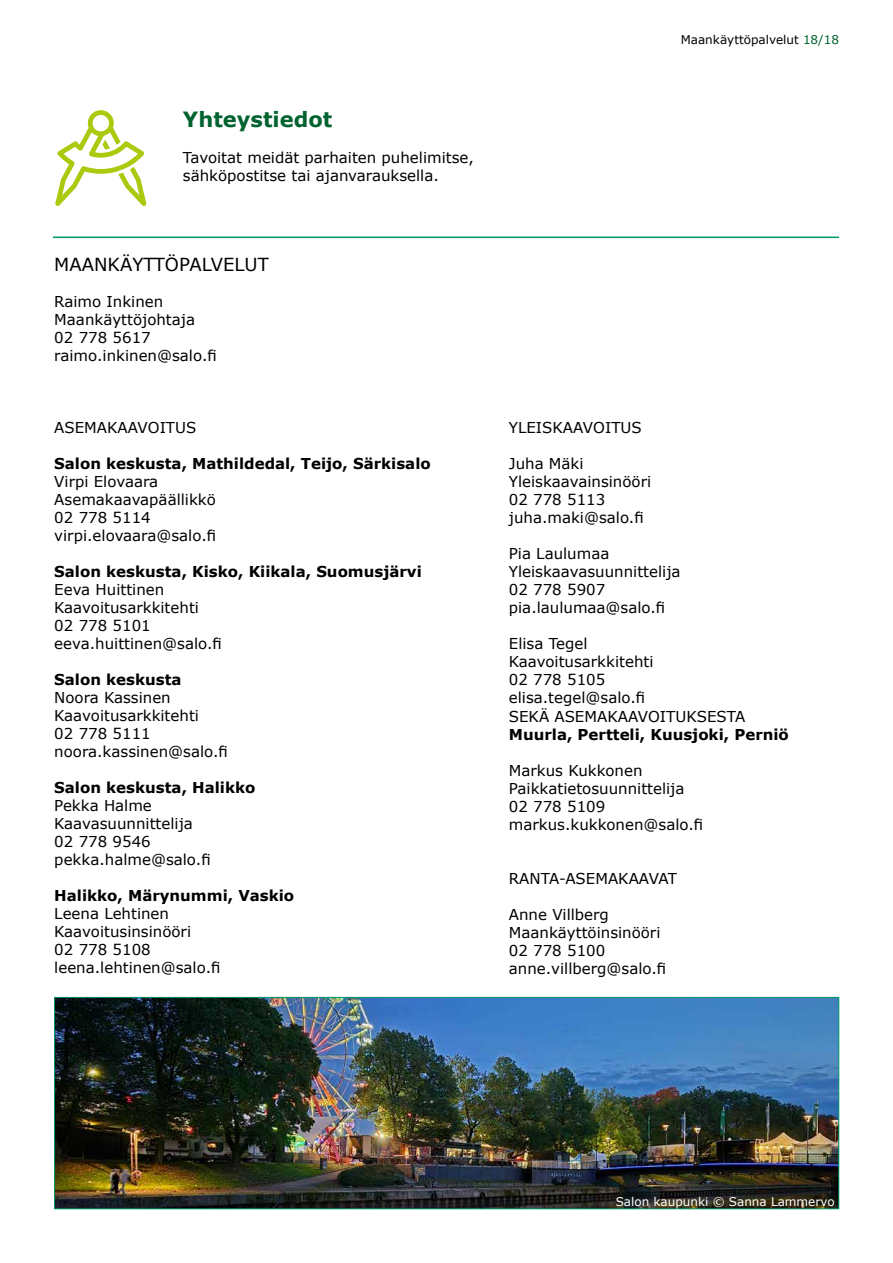
<style>
.page{position:relative;width:893px;height:1263px;background:#fff}
.page>*{position:absolute;margin:0;border:0;box-sizing:border-box;transform-origin:0 0}
.t1{font:700 21px "Verdana";color:#00632f}
.t2{font:18px "Verdana";color:#000}
.t3{font:15px/18px "Verdana";color:#000}
.t4{font:700 15px "Verdana";color:#000}
.t5{font:12px "Verdana";color:#fff}
.t6{font:12px "Verdana";color:#000}
.s1{color:#00632f}
</style>
<div class="page">
<svg style="left:55px;top:110px;width:89px;height:96px"></svg>
<hr style="left:53px;top:237px;width:786px;height:1px;background:#009869">
<img style="left:56px;top:999px;width:781px;height:208px">
<div style="left:54px;top:997px;width:785px;height:212px;border:1px solid #009869"></div>
<h1 class="t1" style="left:183px;top:105px;width:151px">Yhteystiedot</h1>
<p class="t3" style="left:183px;top:149px;width:292px">Tavoitat meidät parhaiten puhelimitse, sähköpostitse tai ajanvarauksella.</p>
<p class="t2" style="left:54px;top:252px;width:216px">MAANKÄYTTÖPALVELUT</p>
<p class="t3" style="left:54px;top:293px;width:164px">Raimo Inkinen<br>Maankäyttöjohtaja<br>02 778 5617 raimo.inkinen@salo.fi</p>
<p class="t3" style="left:54px;top:419px;width:144px">ASEMAKAAVOITUS</p>
<p class="t4" style="left:54px;top:453px;width:378px">Salon keskusta, Mathildedal, Teijo, Särkisalo</p>
<p class="t3" style="left:54px;top:473px;width:163px">Virpi Elovaara<br>Asemakaavapäällikkö<br>02 778 5114 virpi.elovaara@salo.fi</p>
<p class="t4" style="left:54px;top:561px;width:369px">Salon keskusta, Kisko, Kiikala, Suomusjärvi</p>
<p class="t3" style="left:54px;top:581px;width:169px">Eeva Huittinen<br>Kaavoitusarkkitehti<br>02 778 5101 eeva.huittinen@salo.fi</p>
<p class="t4" style="left:54px;top:669px;width:129px">Salon keskusta</p>
<p class="t3" style="left:54px;top:689px;width:175px">Noora Kassinen<br>Kaavoitusarkkitehti<br>02 778 5111 noora.kassinen@salo.fi</p>
<p class="t4" style="left:54px;top:777px;width:203px">Salon keskusta, Halikko</p>
<p class="t3" style="left:54px;top:797px;width:158px">Pekka Halme<br>Kaavasuunnittelija<br>02 778 9546 pekka.halme@salo.fi</p>
<p class="t4" style="left:54px;top:885px;width:241px">Halikko, Märynummi, Vaskio</p>
<p class="t3" style="left:54px;top:905px;width:168px">Leena Lehtinen<br>Kaavoitusinsinööri<br>02 778 5108 leena.lehtinen@salo.fi</p>
<p class="t6" style="left:681px;top:32px;width:160px">Maankäyttöpalvelut <span class="s1">18/18</span></p>
<p class="t3" style="left:509px;top:419px;width:134px">YLEISKAAVOITUS</p>
<p class="t3" style="left:509px;top:455px;width:144px">Juha Mäki<br>Yleiskaavainsinööri<br>02 778 5113 juha.maki@salo.fi</p>
<p class="t3" style="left:509px;top:545px;width:173px">Pia Laulumaa<br>Yleiskaavasuunnittelija<br>02 778 5907 pia.laulumaa@salo.fi</p>
<p class="t3" style="left:509px;top:635px;width:238px">Elisa Tegel<br>Kaavoitusarkkitehti<br>02 778 5105 elisa.tegel@salo.fi<br>SEKÄ ASEMAKAAVOITUKSESTA</p>
<p class="t4" style="left:509px;top:723px;width:282px">Muurla, Pertteli, Kuusjoki, Perniö</p>
<p class="t3" style="left:509px;top:761px;width:196px">Markus Kukkonen<br>Paikkatietosuunnittelija<br>02 778 5109 markus.kukkonen@salo.fi</p>
<p class="t3" style="left:509px;top:869px;width:170px">RANTA-ASEMAKAAVAT</p>
<p class="t3" style="left:509px;top:905px;width:159px">Anne Villberg<br>Maankäyttöinsinööri<br>02 778 5100 anne.villberg@salo.fi</p>
<p class="t5" style="left:681px;top:1189px;width:155px">Kuva © Sirpa Vaaranmaa</p>
<p class="t5" style="left:616px;top:1193px;width:221px">Salon kaupunki © Sanna Lammervo</p>
</div>
